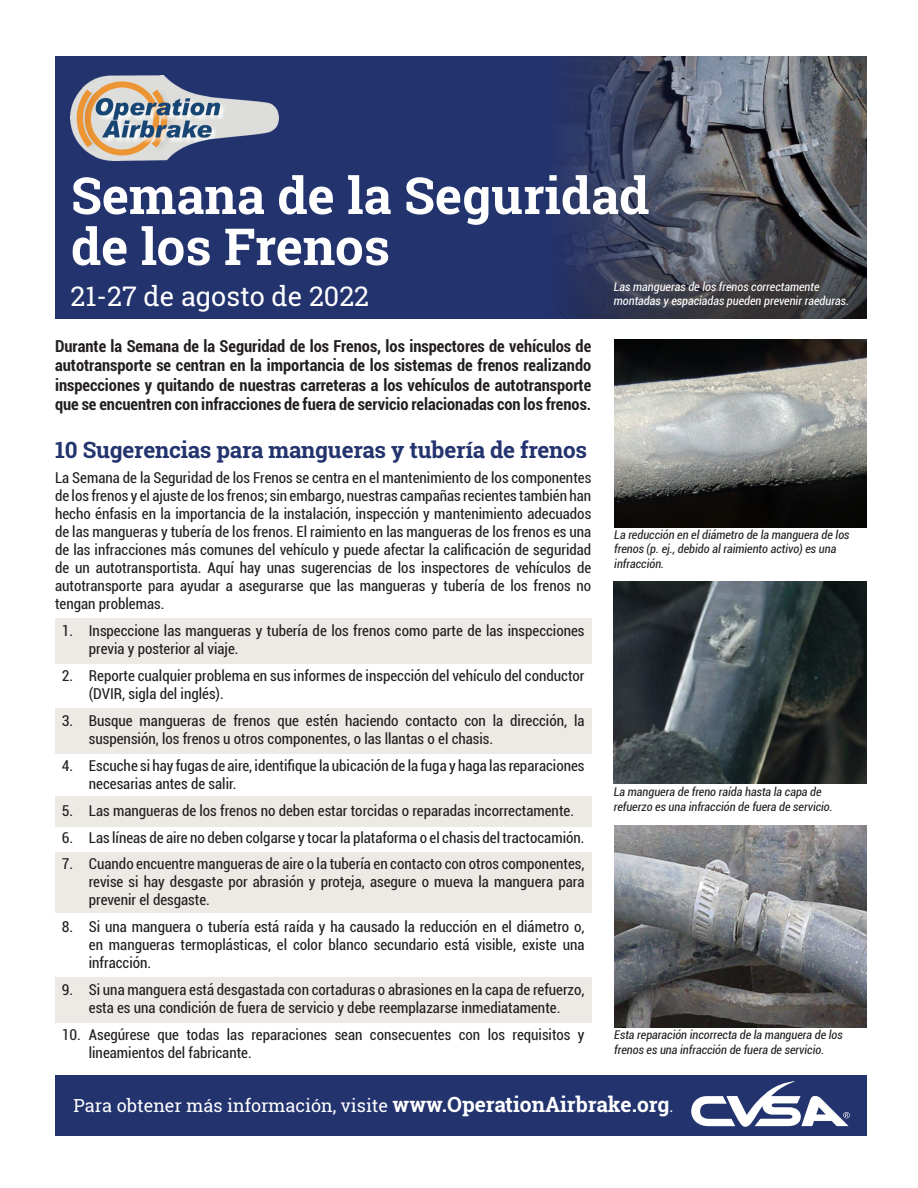
<style>
.page{position:relative;width:918px;height:1188px;background:#fff}
.page>*{position:absolute;margin:0;border:0;box-sizing:border-box;transform-origin:0 0}
.t1{font:700 51px/51px "Roboto Slab";color:#fff}
.t2{font:27px "Roboto Slab";color:#fff}
.t3{font:700 22.5px "Roboto Slab";letter-spacing:-.01em;color:#23336e}
.t4{font:18px "Roboto Slab";color:#fff}
.t5{font:700 condensed 16.5px/19.5px "Roboto";color:#231f20;text-align:justify}
.t6{font:condensed 15px/18px "Roboto";color:#231f20}
.t7{font:italic condensed 12px/14.4px "Roboto";color:#231f20}
.t8{font:italic condensed 12px/14.4px "Roboto";color:#fff}
.s1{font-weight:700;font-size:21px}
.s2{font-size:16.5px}
</style>
<div class="page">
<div style="left:55px;top:708px;width:536px;height:46px;background:#ede9e4"></div>
<div style="left:55px;top:796px;width:536px;height:31px;background:#ede9e4"></div>
<div style="left:55px;top:852px;width:536px;height:60px;background:#ede9e4"></div>
<div style="left:55px;top:977px;width:536px;height:46px;background:#ede9e4"></div>
<div style="left:55px;top:618px;width:536px;height:46px;background:#ede9e4"></div>
<div style="left:55px;top:56px;width:811px;height:262px;background:#23336e"></div>
<div style="left:55px;top:1076px;width:811px;height:60px;background:#23336e"></div>
<img style="left:71px;top:75px;width:207px;height:86px">
<img style="left:559px;top:56px;width:307px;height:262px">
<img style="left:614px;top:826px;width:253px;height:202px">
<img style="left:614px;top:582px;width:252px;height:202px">
<img style="left:614px;top:339px;width:253px;height:188px">
<svg style="left:691px;top:1081px;width:159px;height:46px"></svg>
<p class="t1" style="left:71px;top:169px;width:580px">Semana de la Seguridad de los Frenos</p>
<p class="t2" style="left:71px;top:277px;width:300px">21-27 de agosto de 2022</p>
<p class="t8" style="left:614px;top:279px;width:237px">Las mangueras de los frenos correctamente montadas y espaciadas pueden prevenir raeduras.</p>
<p class="t5" style="left:55px;top:335px;width:538px">Durante la Semana de la Seguridad de los Frenos, los inspectores de vehículos de autotransporte se centran en la importancia de los sistemas de frenos realizando inspecciones y quitando de nuestras carreteras a los vehículos de autotransporte que se encuentren con infracciones de fuera de servicio relacionadas con los frenos.</p>
<p class="t3" style="left:55px;top:435px;width:534px">10 Sugerencias para mangueras y tubería de frenos</p>
<p class="t6" style="left:55px;top:468px;width:538px;text-align:justify">La Semana de la Seguridad de los Frenos se centra en el mantenimiento de los componentes de los frenos y el ajuste de los frenos; sin embargo, nuestras campañas recientes también han hecho énfasis en la importancia de la instalación, inspección y mantenimiento adecuados de las mangueras y tubería de los frenos. El raimiento en las mangueras de los frenos es una de las infracciones más comunes del vehículo y puede afectar la calificación de seguridad de un autotransportista. Aquí hay unas sugerencias de los inspectores de vehículos de autotransporte para ayudar a asegurarse que las mangueras y tubería de los frenos no tengan problemas.</p>
<p class="t6" style="left:89px;top:621px;width:497px;text-indent:-27px">1. Inspeccione las mangueras y tubería de los frenos como parte de las inspecciones previa y posterior al viaje.</p>
<p class="t6" style="left:89px;top:666px;width:497px;text-indent:-27px">2. Reporte cualquier problema en sus informes de inspección del vehículo del conductor (DVIR, sigla del inglés).</p>
<p class="t6" style="left:89px;top:711px;width:497px;text-indent:-27px">3. Busque mangueras de frenos que estén haciendo contacto con la dirección, la suspensión, los frenos u otros componentes, o las llantas o el chasis.</p>
<p class="t6" style="left:89px;top:756px;width:497px;text-indent:-27px">4. Escuche si hay fugas de aire, identifique la ubicación de la fuga y haga las reparaciones necesarias antes de salir.</p>
<p class="t6" style="left:62px;top:801px;width:514px">5. Las mangueras de los frenos no deben estar torcidas o reparadas incorrectamente.</p>
<p class="t6" style="left:62px;top:828px;width:524px">6. Las líneas de aire no deben colgarse y tocar la plataforma o el chasis del tractocamión.</p>
<p class="t6" style="left:89px;top:855px;width:497px;text-align:justify;text-indent:-27px">7. Cuando encuentre mangueras de aire o la tubería en contacto con otros componentes, revise si hay desgaste por abrasión y proteja, asegure o mueva la manguera para prevenir el desgaste.</p>
<p class="t6" style="left:89px;top:918px;width:497px;text-align:justify;text-indent:-27px">8. Si una manguera o tubería está raída y ha causado la reducción en el diámetro o, en mangueras termoplásticas, el color blanco secundario está visible, existe una infracción.</p>
<p class="t6" style="left:62px;top:980px;width:524px;text-align:center">9. Si una manguera está desgastada con cortaduras o abrasiones en la capa de refuerzo, esta es una condición de fuera de servicio y debe reemplazarse inmediatamente.</p>
<p class="t6" style="left:89px;top:1025px;width:497px;text-indent:-27px">10. Asegúrese que todas las reparaciones sean consecuentes con los requisitos y lineamientos del fabricante.</p>
<p class="t4" style="left:74px;top:1093px;width:601px">Para obtener más información, visite <span class="s1">www.OperationAirbrake.org</span><span class="s2">.</span></p>
<p class="t7" style="left:614px;top:527px;width:237px">La reducción en el diámetro de la manguera de los frenos (p. ej., debido al raimiento activo) es una infracción.</p>
<p class="t7" style="left:614px;top:785px;width:221px">La manguera de freno raída hasta la capa de refuerzo es una infracción de fuera de servicio.</p>
<p class="t7" style="left:614px;top:1027px;width:230px">Esta reparación incorrecta de la manguera de los frenos es una infracción de fuera de servicio.</p>
</div>
